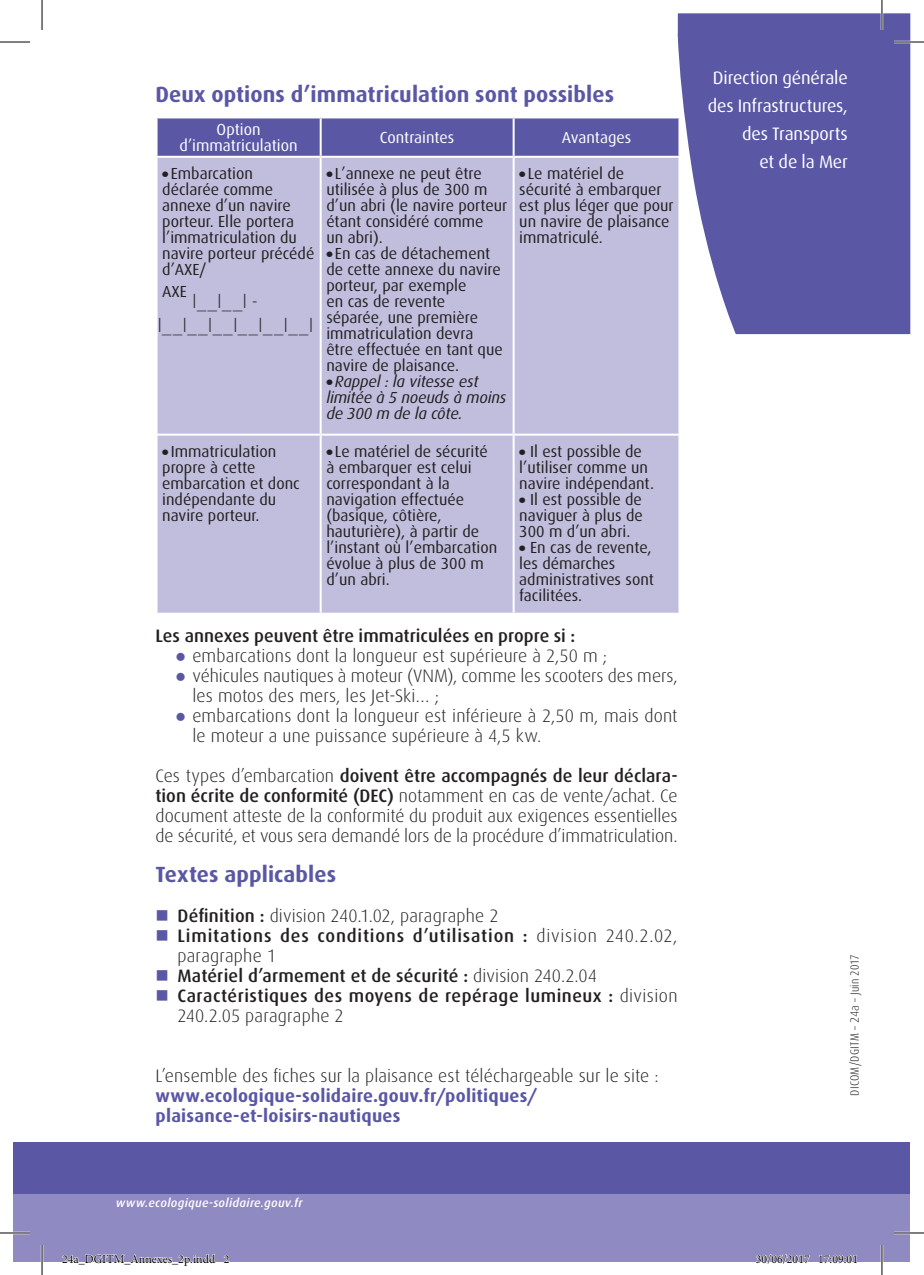
<style>
.page{position:relative;width:924px;height:1275px;background:#fff}
.page>*{position:absolute;margin:0;border:0;box-sizing:border-box;transform-origin:0 0}
.t1{font:700 22px "Dax";letter-spacing:.005em;color:#5a57a5}
.t2{font:300 18px/20px "Dax";letter-spacing:.005em;color:#231f20}
.t3{font:500 18px/20px "Dax";letter-spacing:.025em;color:#231f20}
.t4{font:700 18px/20px "Dax";letter-spacing:.015em;color:#5a57a5}
.t5{font:18px/28px "Dax OT";letter-spacing:-.01em;color:#fff;text-align:right}
.t6{font:500 18px "Dax OT";color:#231f20}
.t7{font:300 18px "Dax OT";color:#231f20}
.t8{font:16px/16px "Dax OT";color:#231f20}
.t9{font:italic 16px/16px "Dax OT";letter-spacing:-.01em;color:#231f20}
.t10{font:16px/16px "Dax OT";color:#fff;text-align:center}
.t11{font:12px "Minion Pro";color:#000}
.t12{font:italic 500 12px "Dax OT";letter-spacing:.025em;color:#fff}
.t13{font:300 condensed 12px "Dax OT";letter-spacing:.025em;color:#231f20}
.s1{font-weight:500}
.s2{font-weight:300}
.s3{font-family:"Dax";font-stretch:normal}
</style>
<div class="page">
<svg style="left:677px;top:14px;width:232px;height:320px;background:#6764ac"></svg>
<div style="left:14px;top:1193px;width:895px;height:68px;background:#908ac2"></div>
<div style="left:14px;top:1142px;width:895px;height:51px;background:#5a57a5"></div>
<div style="left:157px;top:118px;width:521px;height:38px;background:#5a57a5"></div>
<div style="left:157px;top:158px;width:521px;height:455px;background:#c1bedd"></div>
<hr style="left:319px;top:118px;width:2px;height:38px;background:#fff">
<hr style="left:513px;top:116px;width:167px;height:2px;background:#fff">
<hr style="left:512px;top:118px;width:2px;height:38px;background:#fff">
<hr style="left:678px;top:118px;width:2px;height:38px;background:#fff">
<hr style="left:319px;top:158px;width:2px;height:276px;background:#fff">
<hr style="left:513px;top:156px;width:167px;height:2px;background:#fff">
<hr style="left:512px;top:158px;width:2px;height:276px;background:#fff">
<hr style="left:678px;top:158px;width:2px;height:276px;background:#fff">
<hr style="left:155px;top:434px;width:165px;height:2px;background:#fff">
<hr style="left:320px;top:434px;width:193px;height:2px;background:#fff">
<hr style="left:319px;top:436px;width:2px;height:177px;background:#fff">
<hr style="left:513px;top:434px;width:167px;height:2px;background:#fff">
<hr style="left:512px;top:436px;width:2px;height:177px;background:#fff">
<hr style="left:893px;top:41px;width:30px;height:2px;background:#fff">
<hr style="left:0;top:1231px;width:30px;height:3px;background:#fff">
<hr style="left:893px;top:1231px;width:30px;height:3px;background:#fff">
<hr style="left:41px;top:1245px;width:2px;height:30px;background:#fff">
<hr style="left:880px;top:0;width:2px;height:30px;background:#fff">
<hr style="left:880px;top:1245px;width:2px;height:30px;background:#fff">
<hr style="left:0;top:42px;width:30px;height:1px;background:#000">
<hr style="left:893px;top:42px;width:30px;height:1px;background:#000">
<hr style="left:0;top:1232px;width:30px;height:1px;background:#000">
<hr style="left:893px;top:1232px;width:30px;height:1px;background:#000">
<hr style="left:42px;top:0;width:1px;height:30px;background:#000">
<hr style="left:42px;top:1245px;width:1px;height:30px;background:#000">
<hr style="left:881px;top:0;width:1px;height:30px;background:#000">
<hr style="left:881px;top:1245px;width:1px;height:30px;background:#000">
<svg style="left:61px;top:1254px;width:155px;height:8px"></svg>
<svg style="left:223px;top:1254px;width:7px;height:8px"></svg>
<svg style="left:755px;top:1254px;width:54px;height:8px"></svg>
<svg style="left:818px;top:1254px;width:39px;height:8px"></svg>
<h1 class="t1" style="left:155px;top:82px;width:460px">Deux options d’immatriculation sont possibles</h1>
<p class="t10" style="left:179px;top:121px;width:119px">Option d’immatriculation</p>
<p class="t10" style="left:380px;top:129px;width:76px">Contraintes</p>
<p class="t10" style="left:561px;top:129px;width:71px">Avantages</p>
<p class="t8" style="left:162px;top:166px;width:154px">● Embarcation<br>déclarée comme annexe d’un navire porteur. Elle portera l’immatriculation du navire porteur précédé d’AXE/</p>
<p class="t8" style="left:162px;top:283px;width:26px">AXE</p>
<p class="t8" style="left:326px;top:166px;width:182px">● L’annexe ne peut être utilisée à plus de 300 m d’un abri (le navire porteur étant considéré comme<br>un abri).</p>
<p class="t8" style="left:326px;top:246px;width:178px">● En cas de détachement de cette annexe du navire porteur, par exemple<br>en cas de revente séparée, une première immatriculation devra être effectuée en tant que navire de plaisance.</p>
<p class="t9" style="left:326px;top:374px;width:181px">● Rappel : la vitesse est limitée à 5 noeuds à moins de 300 m de la côte.</p>
<p class="t8" style="left:519px;top:166px;width:156px">● Le matériel de sécurité à embarquer est plus léger que pour un navire de plaisance immatriculé.</p>
<p class="t7" style="left:192px;top:292px;width:67px">l__l__l -</p>
<p class="t7" style="left:158px;top:316px;width:157px">l__l__l__l__l__l__l</p>
<p class="t8" style="left:162px;top:443px;width:139px">● Immatriculation propre à cette embarcation et donc indépendante du navire porteur.</p>
<p class="t8" style="left:326px;top:443px;width:172px">● Le matériel de sécurité à embarquer est celui correspondant à la navigation effectuée (basique, côtière, hauturière), à partir de l’instant où l’embarcation évolue à plus de 300 m d’un abri.</p>
<p class="t8" style="left:519px;top:443px;width:136px">● Il est possible de l’utiliser comme un navire indépendant.</p>
<p class="t8" style="left:519px;top:491px;width:125px;text-align:justify">● Il est possible de naviguer à plus de 300 m d’un abri.</p>
<p class="t8" style="left:519px;top:539px;width:136px">● En cas de revente, les démarches administratives sont facilitées.</p>
<p class="t6" style="left:155px;top:626px;width:421px">Les annexes peuvent être immatriculées en propre si :</p>
<p class="t2" style="left:192px;top:646px;width:486px">embarcations dont la longueur est supérieure à 2,50 m ; véhicules nautiques à moteur (VNM), comme les scooters des mers, les motos des mers, les Jet-Ski… ;<br>embarcations dont la longueur est inférieure à 2,50 m, mais dont le moteur a une puissance supérieure à 4,5 kw.</p>
<p class="t2" style="left:155px;top:766px;width:523px;text-align:justify">Ces types d’embarcation <span class="s1">doivent être accompagnés de leur déclara&shy;tion écrite de conformité (DEC)</span> notamment en cas de vente/achat. Ce document atteste de la conformité du produit aux exigences essentielles de sécurité, et vous sera demandé lors de la procédure d’immatriculation.</p>
<h1 class="t1" style="left:155px;top:862px;width:182px">Textes applicables</h1>
<p class="t3" style="left:177px;top:906px;width:501px">Définition : <span class="s2">division 240.1.02, paragraphe 2<br></span>Limitations des conditions d’utilisation : <span class="s2">division 240.2.02, paragraphe 1<br></span>Matériel d’armement et de sécurité : <span class="s2">division 240.2.04<br></span>Caractéristiques des moyens de repérage lumineux : <span class="s2">division 240.2.05 paragraphe 2</span></p>
<p class="t2" style="left:155px;top:1066px;width:504px">L’ensemble des fiches sur la plaisance est téléchargeable sur le site :</p>
<p class="t4" style="left:155px;top:1086px;width:383px">www.ecologique-solidaire.gouv.fr/politiques/ plaisance-et-loisirs-nautiques</p>
<p class="t12" style="left:116px;top:1196px;width:188px">www.ecologique-solidaire.gouv.fr</p>
<p class="t5" style="left:707px;top:64px;width:142px">Direction générale des Infrastructures, des Transports<br>et de la Mer</p>
<p class="t13" style="left:846px;top:1095px;width:143px;rotate:-90deg">DICOM/DGITM – <span class="s3">24a</span> – Juin 2017</p>
<p class="t11" style="left:62px;top:1251px;width:169px">24a_DGITM_Annexes_2p.indd 2</p>
<p class="t11" style="left:755px;top:1251px;width:104px">30/06/2017 17:09:01</p>
</div>
